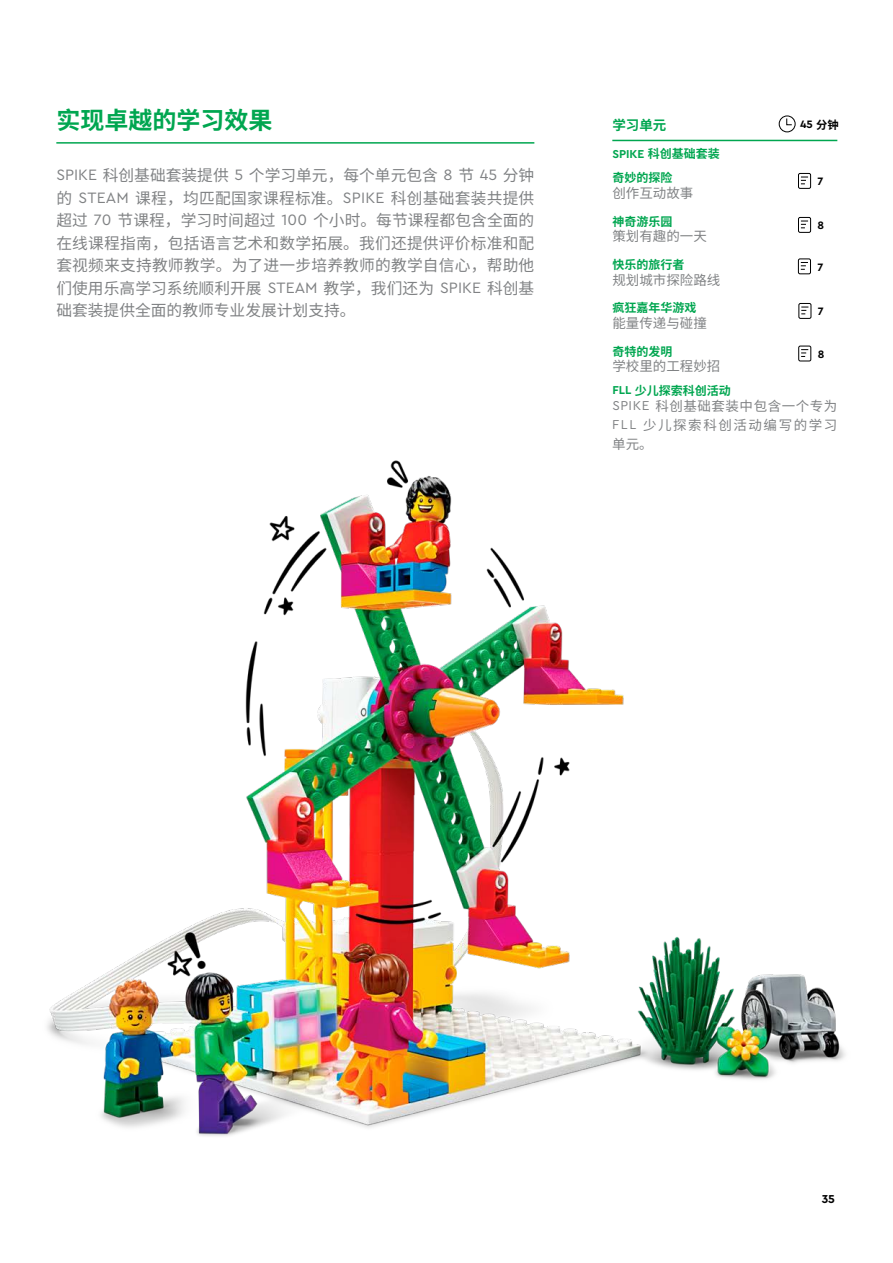
<style>
.page{position:relative;width:893px;height:1263px;background:#fff}
.page>*{position:absolute;margin:0;border:0;box-sizing:border-box;transform-origin:0 0}
.t1{font:700 24px "Noto Sans CJ Ksc";color:#00a650}
.t2{font:15.75px/22.5px "Noto Sans CJ Ksc";letter-spacing:.005em;color:#808284;text-align:justify}
.t3{font:13.5px/18.8px "Noto Sans CJ Ksc";color:#808284;text-align:justify}
.t4{font:700 13.5px "Noto Sans CJ Ksc";color:#00a650}
.t5{font:700 12px/24px "Noto Sans CJ Ksc";color:#00a650}
.t6{font:700 12px "Cera Pro";color:#000}
.t7{font:700 11.25px "Cera Pro";color:#000}
.s1{font-family:"Cera Pro"}
.s2{font-family:"Noto Sans CJ Ksc"}
</style>
<div class="page">
<img style="left:47px;top:460px;width:799px;height:676px">
<div style="left:798px;top:173px;width:13px;height:16px;border:1px solid #000;border-radius:2px"></div>
<svg style="left:801px;top:177px;width:7px;height:7px"></svg>
<div style="left:798px;top:217px;width:13px;height:16px;border:1px solid #000;border-radius:2px"></div>
<svg style="left:801px;top:221px;width:7px;height:7px"></svg>
<div style="left:798px;top:258px;width:13px;height:16px;border:1px solid #000;border-radius:2px"></div>
<svg style="left:801px;top:262px;width:7px;height:8px"></svg>
<div style="left:798px;top:303px;width:13px;height:16px;border:1px solid #000;border-radius:2px"></div>
<svg style="left:801px;top:307px;width:7px;height:7px"></svg>
<div style="left:798px;top:346px;width:13px;height:15px;border:1px solid #000;border-radius:2px"></div>
<svg style="left:801px;top:349px;width:7px;height:8px"></svg>
<svg style="left:786px;top:118px;width:7px;height:8px"></svg>
<div style="left:779px;top:116px;width:16px;height:16px;border:1px solid #000;border-radius:50%"></div>
<hr style="left:612px;top:140px;width:225px;height:1px;background:#00a650">
<hr style="left:56px;top:142px;width:478px;height:2px;background:#00a650">
<h1 class="t1" style="left:56px;top:106px;width:217px">实现卓越的学习效果</h1>
<p class="t2" style="left:56px;top:164px;width:480px"><span class="s1">SPIKE</span> 科创基础套装提供 <span class="s1">5</span> 个学习单元，每个单元包含 <span class="s1">8</span> 节 <span class="s1">45</span> 分钟的 <span class="s1">STEAM</span> 课程，均匹配国家课程标准。<span class="s1">SPIKE</span> 科创基础套装共提供超过 <span class="s1">70</span> 节课程，学习时间超过 <span class="s1">100</span> 个小时。每节课程都包含全面的在线课程指南，包括语言艺术和数学拓展。我们还提供评价标准和配套视频来支持教师教学。为了进一步培养教师的教学自信心，帮助他们使用乐高学习系统顺利开展 <span class="s1">STEAM</span> 教学，我们还为 <span class="s1">SPIKE</span> 科创基础套装提供全面的教师专业发展计划支持。</p>
<p class="t4" style="left:612px;top:117px;width:55px">学习单元</p>
<p class="t7" style="left:800px;top:117px;width:40px">45 <span class="s2">分钟</span></p>
<p class="t5" style="left:612px;top:142px;width:109px"><span class="s1">SPIKE</span> 科创基础套装奇妙的探险</p>
<p class="t3" style="left:612px;top:184px;width:82px">创作互动故事</p>
<p class="t5" style="left:612px;top:209px;width:61px">神奇游乐园</p>
<p class="t3" style="left:612px;top:227px;width:96px">策划有趣的一天</p>
<p class="t5" style="left:612px;top:253px;width:73px">快乐的旅行者</p>
<p class="t3" style="left:612px;top:271px;width:109px">规划城市探险路线</p>
<p class="t5" style="left:612px;top:296px;width:85px">疯狂嘉年华游戏</p>
<p class="t3" style="left:612px;top:314px;width:96px">能量传递与碰撞</p>
<p class="t5" style="left:612px;top:340px;width:61px">奇特的发明</p>
<p class="t3" style="left:612px;top:357px;width:109px">学校里的工程妙招</p>
<p class="t5" style="left:612px;top:379px;width:120px"><span class="s1">FLL</span> 少儿探索科创活动</p>
<p class="t3" style="left:612px;top:397px;width:227px"><span class="s1">SPIKE</span> 科创基础套装中包含一个专为<span class="s1">FLL</span> 少儿探索科创活动编写的学习单元。</p>
<p class="t7" style="left:817px;top:174px;width:7px">7</p>
<p class="t7" style="left:817px;top:218px;width:8px">8</p>
<p class="t7" style="left:817px;top:259px;width:7px">7</p>
<p class="t7" style="left:818px;top:304px;width:7px">7</p>
<p class="t7" style="left:818px;top:346px;width:8px">8</p>
<p class="t6" style="left:822px;top:1191px;width:15px">35</p>
</div>
